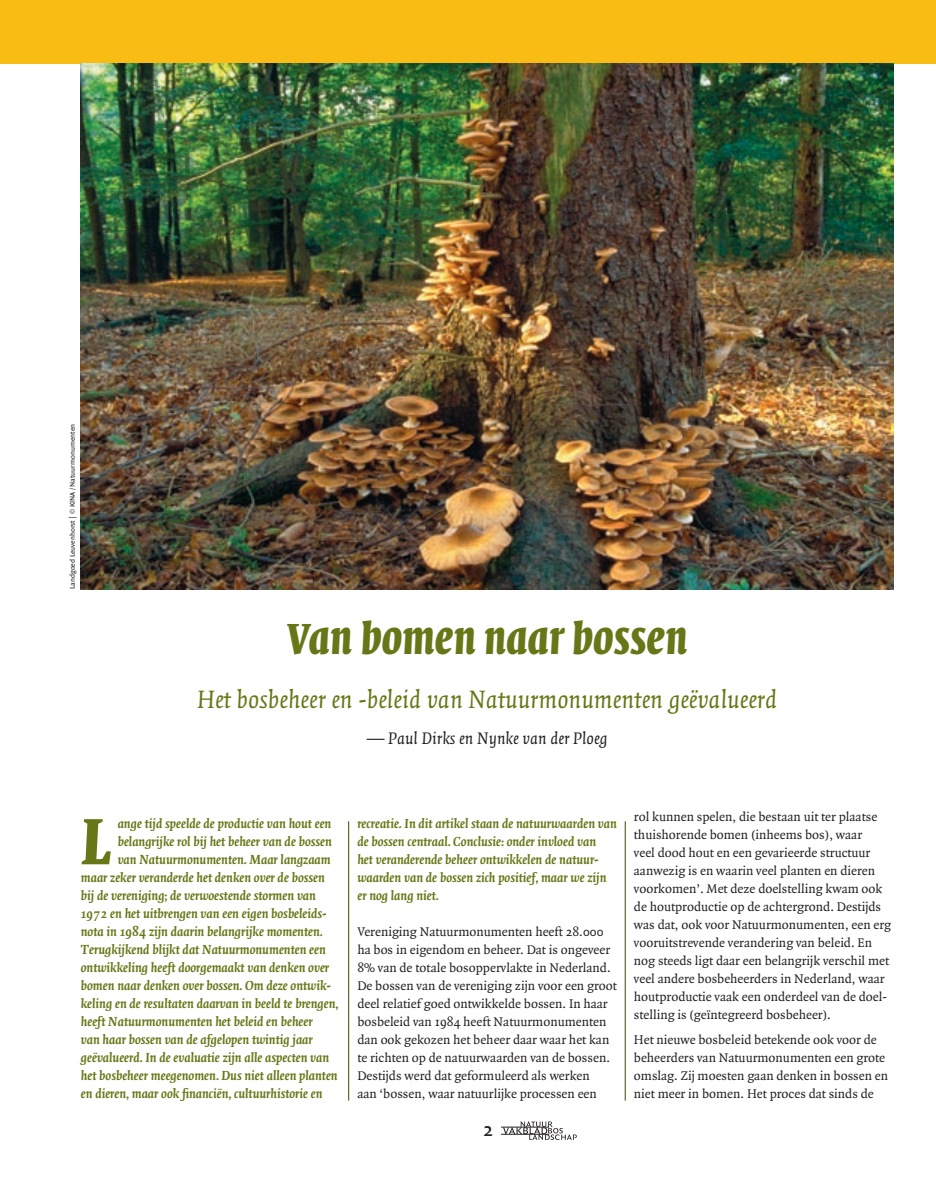
<style>
.page{position:relative;width:936px;height:1191px;background:#fff}
.page>*{position:absolute;margin:0;border:0;box-sizing:border-box;transform-origin:0 0}
.t1{font:italic 700 67.5px "Quadraat Dis";color:#677717}
.t2{font:italic 700 45px "Quadraat Dis";color:#677717}
.t3{font:italic 27px "Quadraat";color:#677717}
.t4{font:21px "Quadraat Sans";color:#231f20}
.t5{font:italic 18px "Quadraat";color:#231f20}
.t6{font:italic 700 13.95px/18px "Quadraat";color:#677717}
.t7{font:13.5px/18px "Quadraat";color:#231f20}
.t8{font:7.5px "Quadraat Sans";color:#231f20}
</style>
<div class="page">
<svg style="left:503px;top:1121px;width:73px;height:18px"></svg>
<hr style="left:501px;top:1126px;width:48px;height:1px;background:#231f20">
<hr style="left:501px;top:1134px;width:48px;height:1px;background:#231f20">
<hr style="left:348px;top:821px;width:1px;height:279px;background:#394b00">
<hr style="left:625px;top:821px;width:1px;height:279px;background:#394b00">
<div style="left:0;top:0;width:935px;height:64px;background:#f9bc15"></div>
<img style="left:81px;top:64px;width:812px;height:525px">
<p class="t8" style="left:68px;top:589px;width:167px;rotate:-90deg">Landgoed Leuvenhorst | © KINA / Natuurmonumenten</p>
<h2 class="t2" style="left:286px;top:615px;width:402px">Van bomen naar bossen</h2>
<h3 class="t3" style="left:197px;top:685px;width:581px">Het bosbeheer en -beleid van Natuurmonumenten geëvalueerd</h3>
<h3 class="t5" style="left:366px;top:729px;width:242px">— Paul Dirks en Nynke van der Ploeg</h3>
<p class="t6" style="left:118px;top:815px;width:215px">ange tijd speelde de productie van hout een</p>
<p class="t6" style="left:118px;top:833px;width:216px">belangrijke rol bij het beheer van de bossen</p>
<p class="t6" style="left:118px;top:851px;width:215px">van Natuurmonumenten. Maar langzaam</p>
<p class="t6" style="left:81px;top:869px;width:245px">maar zeker veranderde het denken over de bossen</p>
<p class="t6" style="left:81px;top:887px;width:237px">bij de vereniging; de verwoestende stormen van</p>
<p class="t6" style="left:81px;top:905px;width:247px">1972 en het uitbrengen van een eigen bosbeleids-</p>
<p class="t6" style="left:81px;top:923px;width:243px">nota in 1984 zijn daarin belangrijke momenten.</p>
<p class="t6" style="left:81px;top:941px;width:247px">Terugkijkend blijkt dat Natuurmonumenten een</p>
<p class="t6" style="left:81px;top:959px;width:250px">ontwikkeling heeft doorgemaakt van denken over</p>
<p class="t6" style="left:81px;top:977px;width:252px">bomen naar denken over bossen. Om deze ontwik-</p>
<p class="t6" style="left:81px;top:995px;width:259px">keling en de resultaten daarvan in beeld te brengen,</p>
<p class="t6" style="left:81px;top:1013px;width:233px">heeft Natuurmonumenten het beleid en beheer</p>
<p class="t6" style="left:81px;top:1031px;width:233px">van haar bossen van de afgelopen twintig jaar</p>
<p class="t6" style="left:81px;top:1049px;width:250px">geëvalueerd. In de evaluatie zijn alle aspecten van</p>
<p class="t6" style="left:81px;top:1067px;width:258px">het bosbeheer meegenomen. Dus niet alleen planten</p>
<p class="t6" style="left:81px;top:1085px;width:243px">en dieren, maar ook financiën, cultuurhistorie en</p>
<h1 class="t1" style="left:81px;top:806px;width:32px">L</h1>
<p class="t6" style="left:357px;top:815px;width:261px">recreatie. In dit artikel staan de natuurwaarden van de bossen centraal. Conclusie: onder invloed van<br>het veranderende beheer ontwikkelen de natuur&shy;waarden van de bossen zich positief, maar we zijn er nog lang niet.</p>
<p class="t7" style="left:357px;top:923px;width:261px">Vereniging Natuurmonumenten heeft 28.000 ha bos in eigendom en beheer. Dat is ongeveer 8% van de totale bosoppervlakte in Nederland.<br>De bossen van de vereniging zijn voor een groot deel relatief goed ontwikkelde bossen. In haar bosbeleid van 1984 heeft Natuurmonumenten dan ook gekozen het beheer daar waar het kan te richten op de natuurwaarden van de bossen.<br>Destijds werd dat geformuleerd als werken<br>aan ‘bossen, waar natuurlijke processen een</p>
<h3 class="t4" style="left:483px;top:1117px;width:12px">2</h3>
<p class="t7" style="left:634px;top:808px;width:259px">rol kunnen spelen, die bestaan uit ter plaatse thuishorende bomen (inheems bos), waar<br>veel dood hout en een gevarieerde structuur aanwezig is en waarin veel planten en dieren voorkomen’. Met deze doelstelling kwam ook de houtproductie op de achtergrond. Destijds was dat, ook voor Natuurmonumenten, een erg vooruitstrevende verandering van beleid. En nog steeds ligt daar een belangrijk verschil met veel andere bosbeheerders in Nederland, waar houtproductie vaak een onderdeel van de doel&shy;stelling is (geïntegreerd bosbeheer).</p>
<p class="t7" style="left:634px;top:1031px;width:256px">Het nieuwe bosbeleid betekende ook voor de beheerders van Natuurmonumenten een grote omslag. Zij moesten gaan denken in bossen en niet meer in bomen. Het proces dat sinds de</p>
</div>
